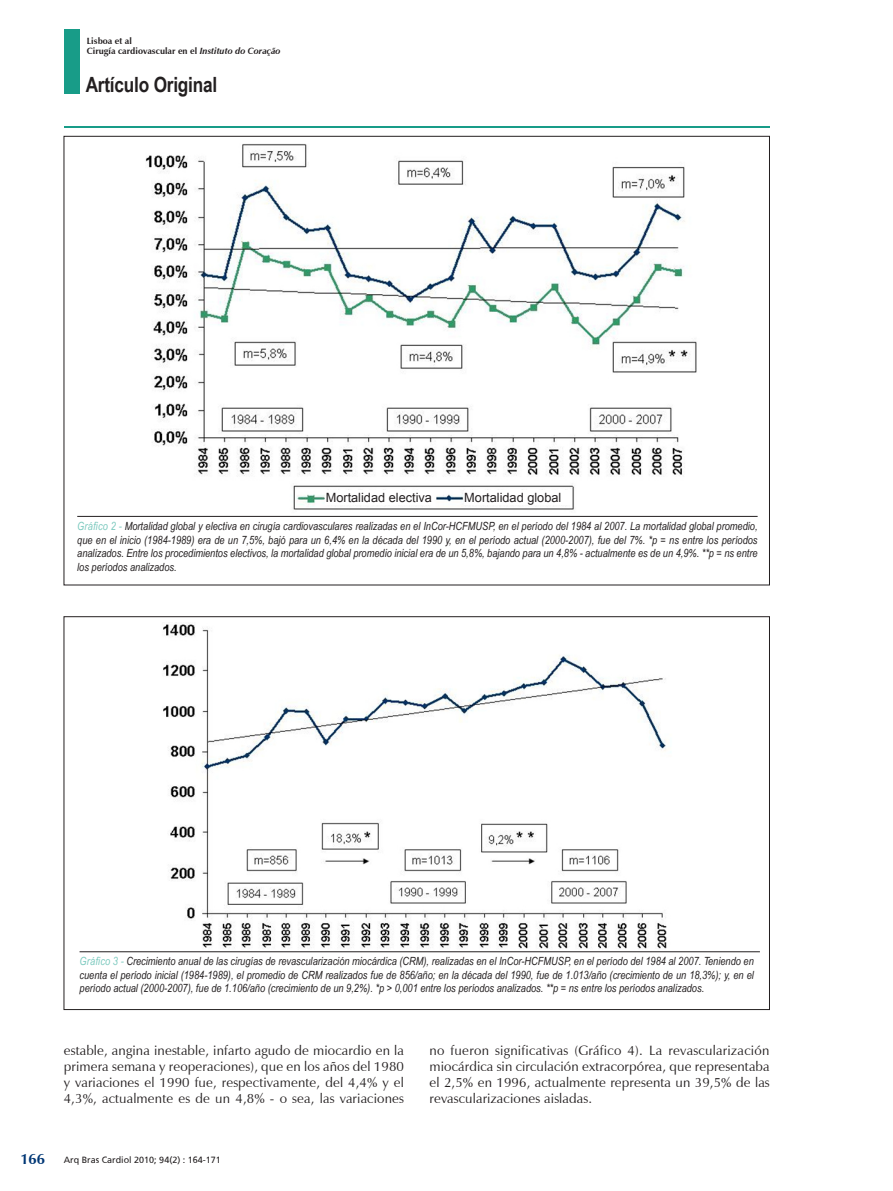
<style>
.page{position:relative;width:893px;height:1191px;background:#fff}
.page>*{position:absolute;margin:0;border:0;box-sizing:border-box;transform-origin:0 0}
.t1{font:700 21px "Arial Narrow";letter-spacing:-.01em;color:#231f20}
.t2{font:700 15px "Zapf Humanist 601 BT";color:#013775}
.Texto{font:13.5px/16.2px "Zapf Humanist 601 BT";letter-spacing:.01em;color:#231f20;text-align:justify}
._02_TABELA_texto{font:12.75px "Arial";color:#231f20}
._04_FIGURA_ref{font:italic 11.25px/13.5px "Arial Narrow";color:#231f20;text-align:justify}
.t3{font:700 9px "Zapf Humanist 601 BT";color:#231f20}
.t4{font:9px "Frutiger";color:#231f20}
.s1{font-style:italic}
.s2{color:#7bc9be}
</style>
<div class="page">
<hr style="left:64px;top:126px;width:706px;height:2px;background:#189c88">
<div style="left:64px;top:29px;width:16px;height:65px;background:#189c88"></div>
<img style="left:163px;top:624px;width:504px;height:325px">
<hr style="left:80px;top:951px;width:680px;height:1px;background:#231f20">
<img style="left:145px;top:144px;width:552px;height:366px">
<hr style="left:77px;top:516px;width:681px;height:1px;background:#231f20">
<div style="left:464px;top:490px;width:107px;height:14px;background:#fff"></div>
<div style="left:326px;top:490px;width:108px;height:14px;background:#fff"></div>
<p class="t3" style="left:87px;top:35px;width:46px">Lisboa et al</p>
<p class="t3" style="left:87px;top:46px;width:195px">Cirugía cardiovascular en el <span class="s1">Instituto do Coração</span></p>
<h1 class="t1" style="left:86px;top:68px;width:133px">Artículo Original</h1>
<p class="_02_TABELA_texto" style="left:326px;top:489px;width:108px">Mortalidad electiva</p>
<p class="_02_TABELA_texto" style="left:464px;top:489px;width:99px">Mortalidad global</p>
<p class="_04_FIGURA_ref" style="left:77px;top:519px;width:682px"><span class="s2">Gráfico 2 -</span> Mortalidad global y electiva en cirugía cardiovasculares realizadas en el InCor-HCFMUSP, en el período del 1984 al 2007. La mortalidad global promedio, que en el inicio (1984-1989) era de un 7,5%, bajó para un 6,4% en la década del 1990 y, en el período actual (2000-2007), fue del 7%. *p = ns entre los períodos analizados. Entre los procedimientos electivos, la mortalidad global promedio inicial era de un 5,8%, bajando para un 4,8% - actualmente es de un 4,9%. **p = ns entre los períodos analizados.</p>
<p class="_04_FIGURA_ref" style="left:80px;top:954px;width:676px"><span class="s2">Gráfico 3 -</span> Crecimiento anual de las cirugías de revascularización miocárdica (CRM), realizadas en el InCor-HCFMUSP, en el período del 1984 al 2007. Teniendo en cuenta el período inicial (1984-1989), el promedio de CRM realizados fue de 856/año; en la década del 1990, fue de 1.013/año (crecimiento de un 18,3%); y, en el período actual (2000-2007), fue de 1.106/año (crecimiento de un 9,2%). *p &gt; 0,001 entre los períodos analizados. **p = ns entre los períodos analizados.</p>
<h2 class="t2" style="left:20px;top:1149px;width:26px">166</h2>
<p class="Texto" style="left:64px;top:1042px;width:342px">estable, angina inestable, infarto agudo de miocardio en la primera semana y reoperaciones), que en los años del 1980 y variaciones el 1990 fue, respectivamente, del 4,4% y el 4,3%, actualmente es de un 4,8% - o sea, las variaciones</p>
<p class="Texto" style="left:429px;top:1042px;width:342px">no fueron significativas (Gráfico 4). La revascularización miocárdica sin circulación extracorpórea, que representaba el 2,5% en 1996, actualmente representa un 39,5% de las revascularizaciones aisladas.</p>
<p class="t4" style="left:64px;top:1154px;width:159px">Arq Bras Cardiol 2010; 94(2) : 164-171</p>
</div>
